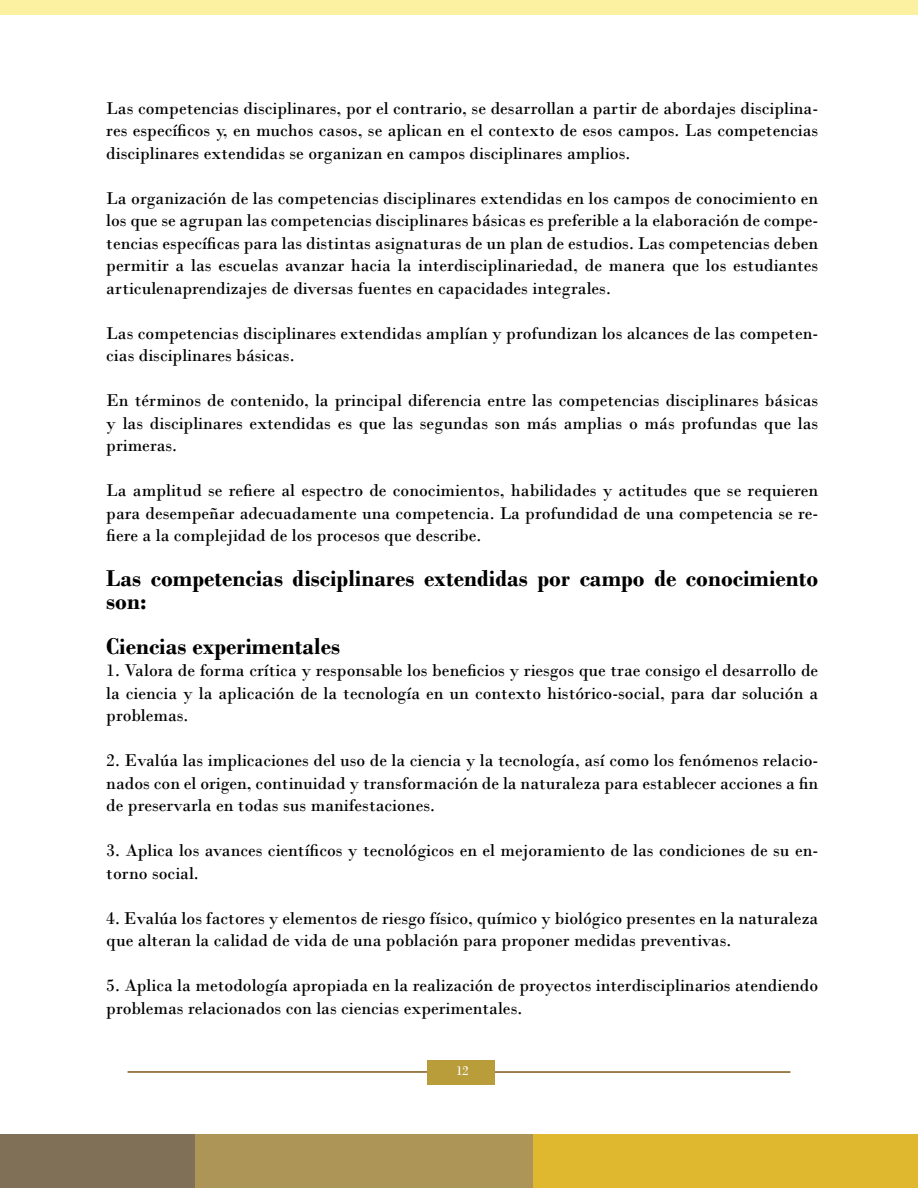
<style>
.page{position:relative;width:918px;height:1188px;background:#fff}
.page>*{position:absolute;margin:0;border:0;box-sizing:border-box;transform-origin:0 0}
.t1{font:700 24px/22.5px "Bodoni";color:#000}
.t2{font:18px/22.5px "Bodoni";color:#000;text-align:justify}
.t3{font:13.5px "Bodoni";color:#fff}
</style>
<div class="page">
<hr style="left:490px;top:1071px;width:300px;height:2px;background:#7f5619">
<hr style="left:128px;top:1071px;width:300px;height:2px;background:#7f5619">
<div style="left:0;top:1134px;width:201px;height:54px;background:#7f7057"></div>
<div style="left:196px;top:1134px;width:342px;height:54px;background:#ac9556"></div>
<div style="left:534px;top:1134px;width:384px;height:54px;background:#e0b82f"></div>
<div style="left:0;top:0;width:918px;height:14px;background:#fcf0a1"></div>
<div style="left:427px;top:1060px;width:68px;height:24px;background:#b89d3a"></div>
<p class="t2" style="left:106px;top:97px;width:713px">Las competencias disciplinares, por el contrario, se desarrollan a partir de abordajes disciplina&shy;res específicos y, en muchos casos, se aplican en el contexto de esos campos. Las competencias disciplinares extendidas se organizan en campos disciplinares amplios.</p>
<p class="t2" style="left:106px;top:187px;width:714px">La organización de las competencias disciplinares extendidas en los campos de conocimiento en los que se agrupan las competencias disciplinares básicas es preferible a la elaboración de compe&shy;tencias específicas para las distintas asignaturas de un plan de estudios. Las competencias deben permitir a las escuelas avanzar hacia la interdisciplinariedad, de manera que los estudiantes articulenaprendizajes de diversas fuentes en capacidades integrales.</p>
<p class="t2" style="left:106px;top:322px;width:713px">Las competencias disciplinares extendidas amplían y profundizan los alcances de las competen&shy;cias disciplinares básicas.</p>
<p class="t2" style="left:106px;top:389px;width:714px">En términos de contenido, la principal diferencia entre las competencias disciplinares básicas y las disciplinares extendidas es que las segundas son más amplias o más profundas que las primeras.</p>
<p class="t2" style="left:106px;top:479px;width:713px">La amplitud se refiere al espectro de conocimientos, habilidades y actitudes que se requieren para desempeñar adecuadamente una competencia. La profundidad de una competencia se re&shy;fiere a la complejidad de los procesos que describe.</p>
<p class="t1" style="left:106px;top:567px;width:714px">Las competencias disciplinares extendidas por campo de conocimiento son:</p>
<p class="t1" style="left:106px;top:635px;width:235px">Ciencias experimentales</p>
<p class="t2" style="left:106px;top:659px;width:713px">1. Valora de forma crítica y responsable los beneficios y riesgos que trae consigo el desarrollo de la ciencia y la aplicación de la tecnología en un contexto histórico-social, para dar solución a problemas.</p>
<p class="t2" style="left:106px;top:749px;width:713px">2. Evalúa las implicaciones del uso de la ciencia y la tecnología, así como los fenómenos relacio&shy;nados con el origen, continuidad y transformación de la naturaleza para establecer acciones a fin de preservarla en todas sus manifestaciones.</p>
<p class="t2" style="left:106px;top:839px;width:713px">3. Aplica los avances científicos y tecnológicos en el mejoramiento de las condiciones de su en&shy;torno social.</p>
<p class="t2" style="left:106px;top:907px;width:713px">4. Evalúa los factores y elementos de riesgo físico, químico y biológico presentes en la naturaleza que alteran la calidad de vida de una población para proponer medidas preventivas.</p>
<p class="t2" style="left:106px;top:974px;width:713px">5. Aplica la metodología apropiada en la realización de proyectos interdisciplinarios atendiendo problemas relacionados con las ciencias experimentales.</p>
<p class="t3" style="left:456px;top:1063px;width:14px">12</p>
</div>
